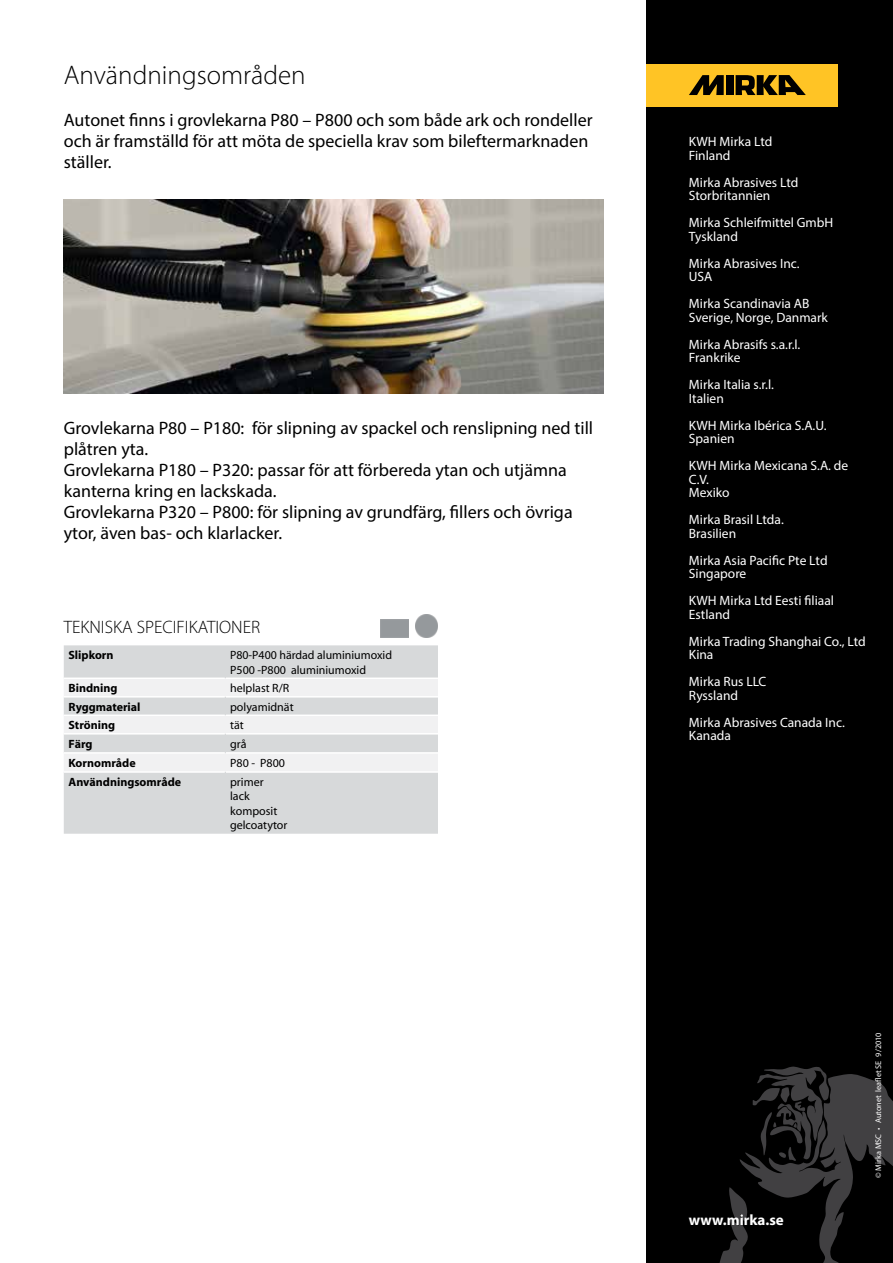
<style>
.page{position:relative;width:893px;height:1263px;background:#fff}
.page>*{position:absolute;margin:0;border:0;box-sizing:border-box;transform-origin:0 0}
.t1{font:300 27px "Myriad Pro";color:#000}
.t2{font:18px/21px "Myriad Pro";color:#000}
.t3{font:300 18px "Myriad Pro";color:#000}
.t4{font:700 15px "Myriad Pro";color:#fff}
.t5{font:13.5px/13.5px "Myriad Pro";color:#fff}
.t6{font:12px/14.4px "Myriad";color:#000}
.t7{font:700 12px "Myriad";color:#000}
.t8{font:8.25px "Myriad Pro";color:#fff}
</style>
<div class="page">
<div style="left:646px;top:0;width:247px;height:1263px;background:#000"></div>
<svg style="left:719px;top:1066px;width:174px;height:197px"></svg>
<div style="left:646px;top:64px;width:192px;height:42px;background:#ffc425"></div>
<svg style="left:689px;top:75px;width:35px;height:20px"></svg>
<div style="left:726px;top:75px;width:7px;height:20px;background:#000"></div>
<svg style="left:736px;top:75px;width:70px;height:20px"></svg>
<img style="left:64px;top:199px;width:540px;height:194px">
<div style="left:64px;top:645px;width:374px;height:189px;background:#d7d9da"></div>
<svg style="left:64px;top:678px;width:374px;height:94px"></svg>
<hr style="left:64px;top:677px;width:161px;height:2px;background:#fff">
<hr style="left:226px;top:677px;width:212px;height:2px;background:#fff">
<hr style="left:64px;top:696px;width:161px;height:1px;background:#fff">
<hr style="left:226px;top:696px;width:212px;height:1px;background:#fff">
<hr style="left:64px;top:714px;width:161px;height:2px;background:#fff">
<hr style="left:226px;top:714px;width:212px;height:2px;background:#fff">
<hr style="left:64px;top:733px;width:161px;height:1px;background:#fff">
<hr style="left:226px;top:733px;width:212px;height:1px;background:#fff">
<hr style="left:64px;top:752px;width:161px;height:2px;background:#fff">
<hr style="left:226px;top:752px;width:212px;height:2px;background:#fff">
<hr style="left:64px;top:771px;width:161px;height:2px;background:#fff">
<hr style="left:226px;top:771px;width:212px;height:2px;background:#fff">
<img style="left:415px;top:615px;width:23px;height:23px">
<h1 class="t1" style="left:64px;top:59px;width:243px">Användningsområden</h1>
<h2 class="t2" style="left:64px;top:109px;width:530px">Autonet finns i grovlekarna P80 – P800 och som både ark och rondeller och är framställd för att möta de speciella krav som bileftermarknaden ställer.</h2>
<p class="t2" style="left:64px;top:417px;width:531px">Grovlekarna P80 – P180: för slipning av spackel och renslipning ned till plåtren yta.<br>Grovlekarna P180 – P320: passar för att förbereda ytan och utjämna kanterna kring en lackskada.<br>Grovlekarna P320 – P800: för slipning av grundfärg, fillers och övriga ytor, även bas- och klarlacker.</p>
<h2 class="t3" style="left:64px;top:616px;width:198px">TEKNISKA SPECIFIKATIONER</h2>
<p class="t7" style="left:69px;top:649px;width:47px">Slipkorn</p>
<p class="t6" style="left:230px;top:648px;width:163px">P80-P400 härdad aluminiumoxid<br>P500 -P800 aluminiumoxid</p>
<p class="t7" style="left:69px;top:682px;width:51px">Bindning</p>
<p class="t6" style="left:230px;top:681px;width:61px">helplast R/R</p>
<p class="t7" style="left:69px;top:700px;width:73px">Ryggmaterial</p>
<p class="t6" style="left:230px;top:700px;width:65px">polyamidnät</p>
<p class="t7" style="left:69px;top:719px;width:48px">Ströning</p>
<p class="t6" style="left:230px;top:718px;width:15px">tät</p>
<p class="t7" style="left:69px;top:737px;width:26px">Färg</p>
<p class="t6" style="left:230px;top:737px;width:18px">grå</p>
<p class="t7" style="left:69px;top:756px;width:69px">Kornområde</p>
<p class="t6" style="left:230px;top:756px;width:56px">P80 - P800</p>
<p class="t7" style="left:69px;top:775px;width:114px">Användningsområde</p>
<p class="t6" style="left:230px;top:775px;width:59px">primer<br>lack komposit gelcoatytor</p>
<p class="t5" style="left:689px;top:135px;width:85px">KWH Mirka Ltd<br>Finland</p>
<p class="t5" style="left:689px;top:175px;width:111px">Mirka Abrasives Ltd<br>Storbritannien</p>
<p class="t5" style="left:689px;top:216px;width:146px">Mirka Schleifmittel GmbH<br>Tyskland</p>
<p class="t5" style="left:689px;top:256px;width:112px">Mirka Abrasives Inc.<br>USA</p>
<p class="t5" style="left:689px;top:297px;width:141px">Mirka Scandinavia AB<br>Sverige, Norge, Danmark</p>
<p class="t5" style="left:689px;top:337px;width:113px">Mirka Abrasifs s.a.r.l.<br>Frankrike</p>
<p class="t5" style="left:689px;top:378px;width:87px">Mirka Italia s.r.l.<br>Italien</p>
<p class="t5" style="left:689px;top:418px;width:139px">KWH Mirka Ibérica S.A.U.<br>Spanien</p>
<p class="t5" style="left:689px;top:459px;width:161px">KWH Mirka Mexicana S.A. de<br>C.V.<br>Mexiko</p>
<p class="t5" style="left:689px;top:513px;width:96px">Mirka Brasil Ltda.<br>Brasilien</p>
<p class="t5" style="left:689px;top:553px;width:140px">Mirka Asia Pacific Pte Ltd<br>Singapore</p>
<p class="t5" style="left:689px;top:594px;width:147px">KWH Mirka Ltd Eesti filiaal<br>Estland</p>
<p class="t5" style="left:689px;top:634px;width:178px">Mirka Trading Shanghai Co., Ltd<br>Kina</p>
<p class="t5" style="left:689px;top:675px;width:79px">Mirka Rus LLC<br>Ryssland</p>
<p class="t5" style="left:689px;top:715px;width:157px">Mirka Abrasives Canada Inc.<br>Kanada</p>
<p class="t4" style="left:689px;top:1210px;width:97px">www.mirka.se</p>
<p class="t8" style="left:873px;top:1178px;width:147px;rotate:-90deg">© Mirka MSC • Autonet leaflet SE 9/2010</p>
</div>
